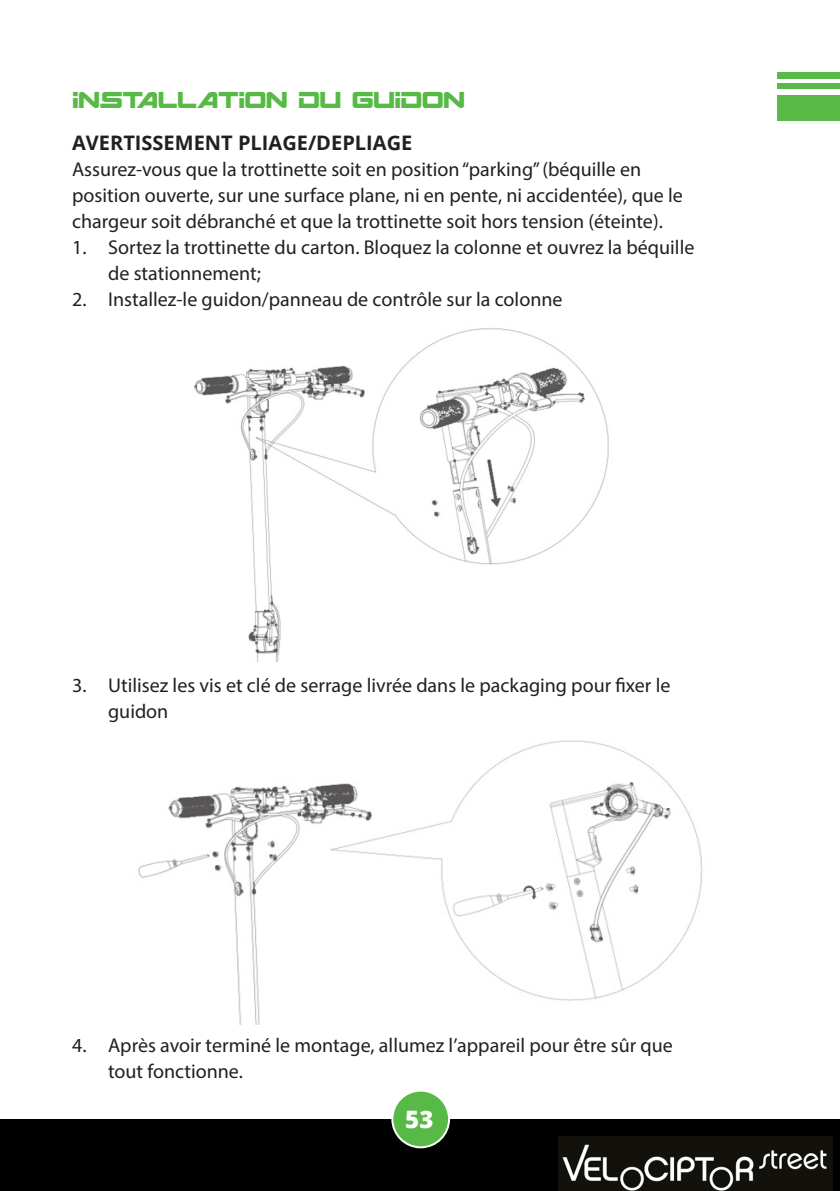
<style>
.page{position:relative;width:840px;height:1191px;background:#fff}
.page>*{position:absolute;margin:0;border:0;box-sizing:border-box;transform-origin:0 0}
.Titolo{font:32px "Space Ranger";letter-spacing:-.02em;color:#57ba47}
.t1{font:800 24px "Open Sans";color:#fff}
.Paragrafo{font:20px/26px "Myriad Pro";color:#231f20}
.Paragrafo-2{font:700 20px "Open Sans";color:#231f20}
</style>
<div class="page">
<div style="left:0;top:1119px;width:839px;height:72px;background:#000001"></div>
<div style="left:392px;top:1090px;width:57px;height:57px;background:#57ba47;border-radius:50%"></div>
<div style="left:391px;top:1089px;width:59px;height:59px;border:2px solid #fff;border-radius:50%"></div>
<div style="left:776px;top:72px;width:63px;height:48px;background:#57ba47"></div>
<hr style="left:776px;top:79px;width:63px;height:4px;background:#fff">
<div style="left:776px;top:89px;width:63px;height:6px;background:#fff"></div>
<img style="left:558px;top:1136px;width:273px;height:55px">
<img style="left:194px;top:328px;width:415px;height:333px">
<img style="left:138px;top:740px;width:565px;height:284px">
<p class="Titolo" style="left:72px;top:86px;width:394px">INSTALLATION DU GUIDON</p>
<p class="Paragrafo-2" style="left:72px;top:128px;width:341px">AVERTISSEMENT PLIAGE/DEPLIAGE</p>
<p class="Paragrafo" style="left:72px;top:156px;width:612px">Assurez-vous que la trottinette soit en position “parking” (béquille en position ouverte, sur une surface plane, ni en pente, ni accidentée), que le chargeur soit débranché et que la trottinette soit hors tension (éteinte).</p>
<p class="Paragrafo" style="left:108px;top:234px;width:587px;text-indent:-36px">1. Sortez la trottinette du carton. Bloquez la colonne et ouvrez la béquille de stationnement;</p>
<p class="Paragrafo" style="left:72px;top:286px;width:491px">2. Installez-le guidon/panneau de contrôle sur la colonne</p>
<p class="Paragrafo" style="left:108px;top:672px;width:563px;text-indent:-36px">3. Utilisez les vis et clé de serrage livrée dans le packaging pour fixer le guidon</p>
<p class="Paragrafo" style="left:108px;top:1031px;width:566px;text-indent:-36px">4. Après avoir terminé le montage, allumez l’appareil pour être sûr que tout fonctionne.</p>
<p class="t1" style="left:405px;top:1101px;width:30px">53</p>
</div>
